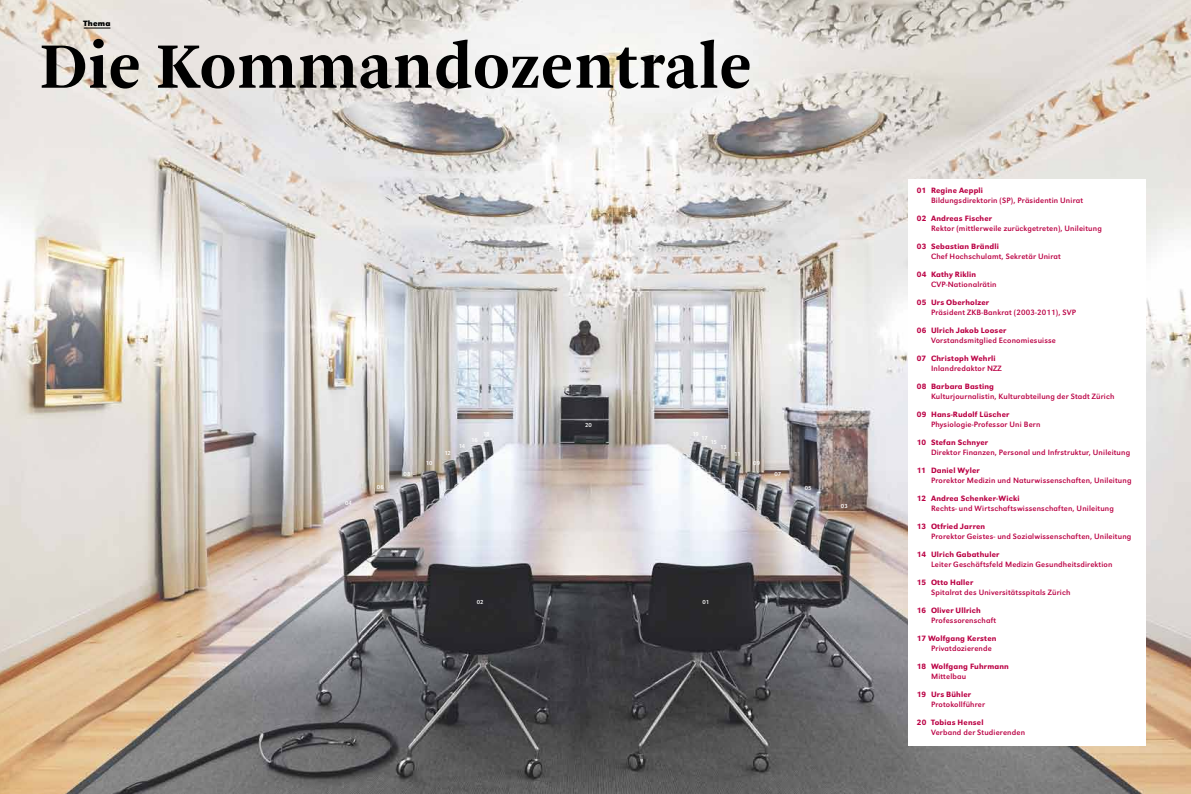
<style>
.page{position:relative;width:1191px;height:794px;background:#fff}
.page>*{position:absolute;margin:0;border:0;box-sizing:border-box;transform-origin:0 0}
.t1{font:700 67.9px "Arnhem";letter-spacing:.01em;color:#000}
.t2{font:8px "URW Grotesk";letter-spacing:.02em;color:#b04}
.t3{font:500 8px "URW Grotesk";letter-spacing:.02em;color:#b04}
.t4{font:700 8px "URW Grotesk";letter-spacing:.03em;color:#000}
.t5{font:6px "URW Grotesk";letter-spacing:-.01em;color:#fff}
</style>
<div class="page">
<img style="left:0;top:0;width:1191px;height:794px">
<div style="left:908px;top:180px;width:237px;height:566px;background:#fff"></div>
<svg style="left:84px;top:28px;width:26px;height:1px"></svg>
<p class="t4" style="left:83px;top:18px;width:29px">Thema</p>
<h1 class="t1" style="left:40px;top:28px;width:714px">Die Kommandozentrale</h1>
<p class="t5" style="left:345px;top:499px;width:8px">04</p>
<p class="t5" style="left:377px;top:483px;width:8px">06</p>
<p class="t5" style="left:403px;top:471px;width:8px">08</p>
<p class="t5" style="left:426px;top:459px;width:8px">10</p>
<p class="t5" style="left:444px;top:449px;width:8px">12</p>
<p class="t5" style="left:471px;top:436px;width:8px">16</p>
<p class="t5" style="left:458px;top:442px;width:8px">14</p>
<p class="t5" style="left:477px;top:598px;width:8px">02</p>
<p class="t5" style="left:585px;top:421px;width:8px">20</p>
<p class="t5" style="left:692px;top:430px;width:8px">19</p>
<p class="t5" style="left:701px;top:434px;width:8px">17</p>
<p class="t5" style="left:710px;top:439px;width:8px">15</p>
<p class="t5" style="left:720px;top:443px;width:8px">13</p>
<p class="t5" style="left:734px;top:450px;width:8px">11</p>
<p class="t5" style="left:753px;top:460px;width:8px">09</p>
<p class="t5" style="left:774px;top:470px;width:8px">07</p>
<p class="t5" style="left:804px;top:485px;width:8px">05</p>
<p class="t5" style="left:841px;top:502px;width:8px">03</p>
<p class="t5" style="left:702px;top:598px;width:8px">01</p>
<p class="t3" style="left:917px;top:185px;width:68px">01 Regine Aeppli</p>
<p class="t2" style="left:931px;top:195px;width:154px">Bildungsdirektorin (SP), Präsidentin Unirat</p>
<p class="t3" style="left:917px;top:213px;width:77px">02 Andreas Fischer</p>
<p class="t2" style="left:931px;top:223px;width:172px">Rektor (mittlerweile zurückgetreten), Unileitung</p>
<p class="t3" style="left:917px;top:241px;width:84px">03 Sebastian Brändli</p>
<p class="t2" style="left:931px;top:251px;width:131px">Chef Hochschulamt, Sekretär Unirat</p>
<p class="t3" style="left:917px;top:269px;width:61px">04 Kathy Riklin</p>
<p class="t2" style="left:931px;top:279px;width:67px">CVP-Nationalrätin</p>
<p class="t3" style="left:917px;top:297px;width:74px">05 Urs Oberholzer</p>
<p class="t2" style="left:931px;top:307px;width:146px">Präsident ZKB-Bankrat (2003-2011), SVP</p>
<p class="t3" style="left:917px;top:325px;width:91px">06 Ulrich Jakob Looser</p>
<p class="t2" style="left:931px;top:335px;width:126px">Vorstandsmitglied Economiesuisse</p>
<p class="t3" style="left:917px;top:353px;width:80px">07 Christoph Wehrli</p>
<p class="t2" style="left:931px;top:363px;width:72px">Inlandredaktor NZZ</p>
<p class="t3" style="left:917px;top:381px;width:79px">08 Barbara Basting</p>
<p class="t2" style="left:931px;top:391px;width:185px">Kulturjournalistin, Kulturabteilung der Stadt Zürich</p>
<p class="t3" style="left:917px;top:409px;width:94px">09 Hans-Rudolf Lüscher</p>
<p class="t2" style="left:931px;top:419px;width:111px">Physiologie-Professor Uni Bern</p>
<p class="t3" style="left:917px;top:437px;width:73px">10 Stefan Schnyer</p>
<p class="t2" style="left:931px;top:447px;width:201px">Direktor Finanzen, Personal und Infrstruktur, Unileitung</p>
<p class="t3" style="left:917px;top:465px;width:64px">11 Daniel Wyler</p>
<p class="t2" style="left:931px;top:475px;width:202px">Prorektor Medizin und Naturwissenschaften, Unileitung</p>
<p class="t3" style="left:917px;top:493px;width:104px">12 Andrea Schenker-Wicki</p>
<p class="t2" style="left:931px;top:503px;width:184px">Rechts- und Wirtschaftswissenschaften, Unileitung</p>
<p class="t3" style="left:917px;top:521px;width:70px">13 Otfried Jarren</p>
<p class="t2" style="left:931px;top:531px;width:202px">Prorektor Geistes- und Sozialwissenschaften, Unileitung</p>
<p class="t3" style="left:917px;top:549px;width:84px">14 Ulrich Gabathuler</p>
<p class="t2" style="left:931px;top:559px;width:183px">Leiter Geschäftsfeld Medizin Gesundheitsdirektion</p>
<p class="t3" style="left:917px;top:577px;width:58px">15 Otto Haller</p>
<p class="t2" style="left:931px;top:587px;width:141px">Spitalrat des Universitätsspitals Zürich</p>
<p class="t3" style="left:917px;top:605px;width:65px">16 Oliver Ullrich</p>
<p class="t2" style="left:931px;top:615px;width:67px">Professorenschaft</p>
<p class="t3" style="left:917px;top:633px;width:81px">17 Wolfgang Kersten</p>
<p class="t2" style="left:931px;top:643px;width:62px">Privatdozierende</p>
<p class="t3" style="left:917px;top:661px;width:93px">18 Wolfgang Fuhrmann</p>
<p class="t2" style="left:931px;top:671px;width:37px">Mittelbau</p>
<p class="t3" style="left:917px;top:689px;width:56px">19 Urs Bühler</p>
<p class="t2" style="left:931px;top:699px;width:56px">Protokollführer</p>
<p class="t3" style="left:917px;top:717px;width:68px">20 Tobias Hensel</p>
<p class="t2" style="left:931px;top:727px;width:95px">Verband der Studierenden</p>
</div>
